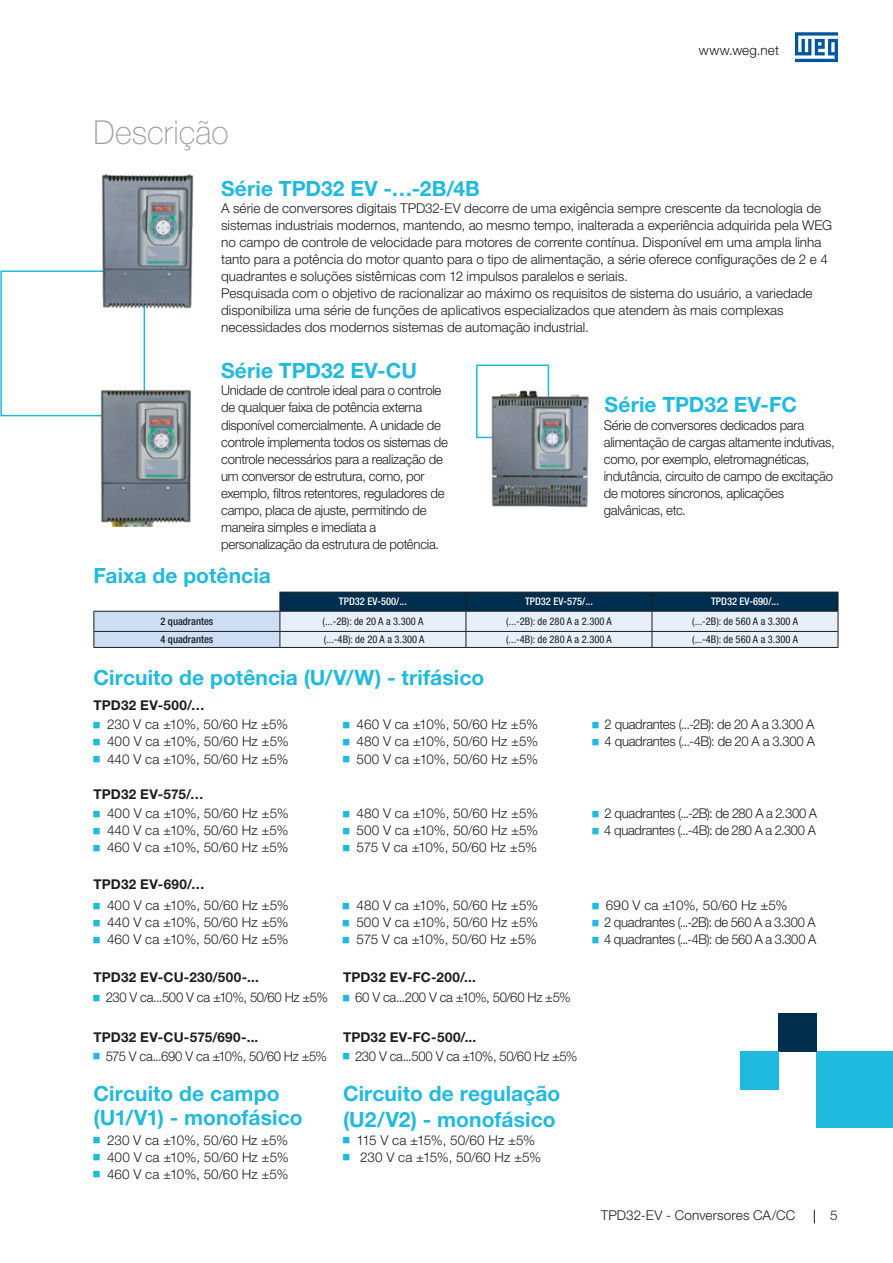
<style>
.page{position:relative;width:893px;height:1263px;background:#fff}
.page>*{position:absolute;margin:0;border:0;box-sizing:border-box;transform-origin:0 0}
.t1{font:100 33px "Helvetica Neue LT Pro";letter-spacing:.005em;color:#9d9d9d}
.t2{font:700 21px/24px "Helvetica Neue LT Pro";letter-spacing:.005em;color:#20badf}
.t3{font:300 13.5px/17px "Helvetica Neue LT Pro";letter-spacing:-.01em;color:#1d1d1b}
.t4{font:700 13.5px "Helvetica Neue LT Pro";letter-spacing:.015em;color:#1d1d1b}
.t5{font:300 13.5px "Helvetica Neue LT Pro";letter-spacing:.01em;color:#1d1d1b}
.t6{font:300 13.5px "Helvetica Neue LT Pro";letter-spacing:.015em;color:#1d1d1b}
.t7{font:condensed 10.5px "Helvetica Neue LT Pro";color:#1d1d1b}
.t8{font:500 condensed 10.5px "Helvetica Neue LT Pro";color:#fff}
.t9{font:500 condensed 10.5px "Helvetica Neue LT Pro";color:#1d1d1b}
</style>
<div class="page">
<svg style="left:814px;top:1210px;width:1px;height:13px"></svg>
<svg style="left:795px;top:32px;width:43px;height:30px"></svg>
<div style="left:0;top:270px;width:145px;height:146px;border:2px solid #20badf"></div>
<div style="left:476px;top:364px;width:73px;height:74px;border:2px solid #20badf"></div>
<hr style="left:94px;top:647px;width:186px;height:1px;background:#1d1d1b">
<svg style="left:94px;top:592px;width:745px;height:55px;background:#a1b3c3"></svg>
<hr style="left:280px;top:647px;width:186px;height:1px;background:#1d1d1b">
<hr style="left:466px;top:647px;width:186px;height:1px;background:#1d1d1b">
<hr style="left:652px;top:647px;width:186px;height:1px;background:#1d1d1b">
<img style="left:94px;top:174px;width:100px;height:138px">
<img style="left:94px;top:386px;width:97px;height:140px">
<img style="left:487px;top:386px;width:102px;height:122px">
<div style="left:816px;top:1051px;width:77px;height:77px;background:#20badf"></div>
<div style="left:778px;top:1013px;width:38px;height:38px;background:#002e4e"></div>
<div style="left:740px;top:1051px;width:38px;height:39px;background:#20badf"></div>
<h1 class="t1" style="left:94px;top:112px;width:137px">Descrição</h1>
<p class="t6" style="left:699px;top:42px;width:82px">www.weg.net</p>
<h2 class="t2" style="left:221px;top:175px;width:260px">Série TPD32 EV -…-2B/4B</h2>
<p class="t3" style="left:221px;top:199px;width:613px">A série de conversores digitais TPD32-EV decorre de uma exigência sempre crescente da tecnologia de sistemas industriais modernos, mantendo, ao mesmo tempo, inalterada a experiência adquirida pela WEG no campo de controle de velocidade para motores de corrente contínua. Disponível em uma ampla linha tanto para a potência do motor quanto para o tipo de alimentação, a série oferece configurações de 2 e 4 quadrantes e soluções sistêmicas com 12 impulsos paralelos e seriais.<br>Pesquisada com o objetivo de racionalizar ao máximo os requisitos de sistema do usuário, a variedade disponibiliza uma série de funções de aplicativos especializados que atendem às mais complexas necessidades dos modernos sistemas de automação industrial.</p>
<h2 class="t2" style="left:221px;top:358px;width:197px">Série TPD32 EV-CU</h2>
<p class="t3" style="left:221px;top:382px;width:228px">Unidade de controle ideal para o controle de qualquer faixa de potência externa disponível comercialmente. A unidade de controle implementa todos os sistemas de controle necessários para a realização de um conversor de estrutura, como, por exemplo, filtros retentores, reguladores de campo, placa de ajuste, permitindo de maneira simples e imediata a personalização da estrutura de potência.</p>
<h2 class="t2" style="left:605px;top:392px;width:194px">Série TPD32 EV-FC</h2>
<p class="t3" style="left:604px;top:416px;width:232px">Série de conversores dedicados para alimentação de cargas altamente indutivas, como, por exemplo, eletromagnéticas, indutância, circuito de campo de excitação de motores síncronos, aplicações galvânicas, etc.</p>
<h2 class="t2" style="left:94px;top:562px;width:179px">Faixa de potência</h2>
<p class="t8" style="left:339px;top:595px;width:69px">TPD32 EV-500/...</p>
<p class="t8" style="left:525px;top:595px;width:69px">TPD32 EV-575/...</p>
<p class="t8" style="left:711px;top:595px;width:69px">TPD32 EV-690/...</p>
<p class="t9" style="left:160px;top:615px;width:54px">2 quadrantes</p>
<p class="t7" style="left:323px;top:615px;width:102px">(...-2B): de 20 A a 3.300 A</p>
<p class="t7" style="left:506px;top:615px;width:107px">(...-2B): de 280 A a 2.300 A</p>
<p class="t7" style="left:692px;top:615px;width:107px">(...-2B): de 560 A a 3.300 A</p>
<p class="t9" style="left:160px;top:633px;width:54px">4 quadrantes</p>
<p class="t7" style="left:324px;top:633px;width:102px">(...-4B): de 20 A a 3.300 A</p>
<p class="t7" style="left:506px;top:633px;width:107px">(...-4B): de 280 A a 2.300 A</p>
<p class="t7" style="left:692px;top:633px;width:107px">(...-4B): de 560 A a 3.300 A</p>
<h2 class="t2" style="left:94px;top:664px;width:392px">Circuito de potência (U/V/W) - trifásico</h2>
<p class="t4" style="left:94px;top:697px;width:112px">TPD32 EV-500/…</p>
<p class="t3" style="left:107px;top:716px;width:183px;text-align:justify">230 V ca ±10%, 50/60 Hz ±5% 400 V ca ±10%, 50/60 Hz ±5% 440 V ca ±10%, 50/60 Hz ±5%</p>
<p class="t3" style="left:356px;top:716px;width:183px;text-align:justify">460 V ca ±10%, 50/60 Hz ±5% 480 V ca ±10%, 50/60 Hz ±5% 500 V ca ±10%, 50/60 Hz ±5%</p>
<p class="t3" style="left:605px;top:716px;width:212px">2 quadrantes (...-2B): de 20 A a 3.300 A<br>4 quadrantes (...-4B): de 20 A a 3.300 A</p>
<p class="t4" style="left:94px;top:786px;width:111px">TPD32 EV-575/…</p>
<p class="t3" style="left:107px;top:805px;width:183px;text-align:justify">400 V ca ±10%, 50/60 Hz ±5% 440 V ca ±10%, 50/60 Hz ±5% 460 V ca ±10%, 50/60 Hz ±5%</p>
<p class="t3" style="left:356px;top:805px;width:183px;text-align:justify">480 V ca ±10%, 50/60 Hz ±5% 500 V ca ±10%, 50/60 Hz ±5% 575 V ca ±10%, 50/60 Hz ±5%</p>
<p class="t3" style="left:604px;top:805px;width:214px">2 quadrantes (...-2B): de 280 A a 2.300 A<br>4 quadrantes (...-4B): de 280 A a 2.300 A</p>
<p class="t4" style="left:94px;top:875px;width:113px">TPD32 EV-690/…</p>
<p class="t3" style="left:107px;top:897px;width:183px;text-align:justify">400 V ca ±10%, 50/60 Hz ±5% 440 V ca ±10%, 50/60 Hz ±5% 460 V ca ±10%, 50/60 Hz ±5%</p>
<p class="t3" style="left:356px;top:897px;width:183px;text-align:justify">480 V ca ±10%, 50/60 Hz ±5% 500 V ca ±10%, 50/60 Hz ±5% 575 V ca ±10%, 50/60 Hz ±5%</p>
<p class="t3" style="left:604px;top:897px;width:214px">690 V ca ±10%, 50/60 Hz ±5%<br>2 quadrantes (...-2B): de 560 A a 3.300 A<br>4 quadrantes (...-4B): de 560 A a 3.300 A</p>
<p class="t4" style="left:94px;top:969px;width:167px">TPD32 EV-CU-230/500-...</p>
<p class="t4" style="left:343px;top:969px;width:134px">TPD32 EV-FC-200/...</p>
<p class="t3" style="left:106px;top:989px;width:224px">230 V ca...500 V ca ±10%, 50/60 Hz ±5%</p>
<p class="t3" style="left:355px;top:989px;width:217px">60 V ca...200 V ca ±10%, 50/60 Hz ±5%</p>
<p class="t4" style="left:94px;top:1028px;width:166px">TPD32 EV-CU-575/690-...</p>
<p class="t4" style="left:343px;top:1028px;width:135px">TPD32 EV-FC-500/...</p>
<p class="t3" style="left:106px;top:1047px;width:223px">575 V ca...690 V ca ±10%, 50/60 Hz ±5%</p>
<p class="t3" style="left:355px;top:1047px;width:224px">230 V ca...500 V ca ±10%, 50/60 Hz ±5%</p>
<h2 class="t2" style="left:94px;top:1081px;width:211px">Circuito de campo (U1/V1) - monofásico</h2>
<h2 class="t2" style="left:343px;top:1081px;width:219px;line-height:25.2px">Circuito de regulação (U2/V2) - monofásico</h2>
<p class="t3" style="left:107px;top:1131px;width:183px;text-align:justify">230 V ca ±10%, 50/60 Hz ±5% 400 V ca ±10%, 50/60 Hz ±5% 460 V ca ±10%, 50/60 Hz ±5%</p>
<p class="t3" style="left:356px;top:1131px;width:186px">115 V ca ±15%, 50/60 Hz ±5%<br>230 V ca ±15%, 50/60 Hz ±5%</p>
<p class="t5" style="left:601px;top:1207px;width:196px">TPD32-EV - Conversores CA/CC</p>
<p class="t3" style="left:830px;top:1207px;width:9px">5</p>
</div>
